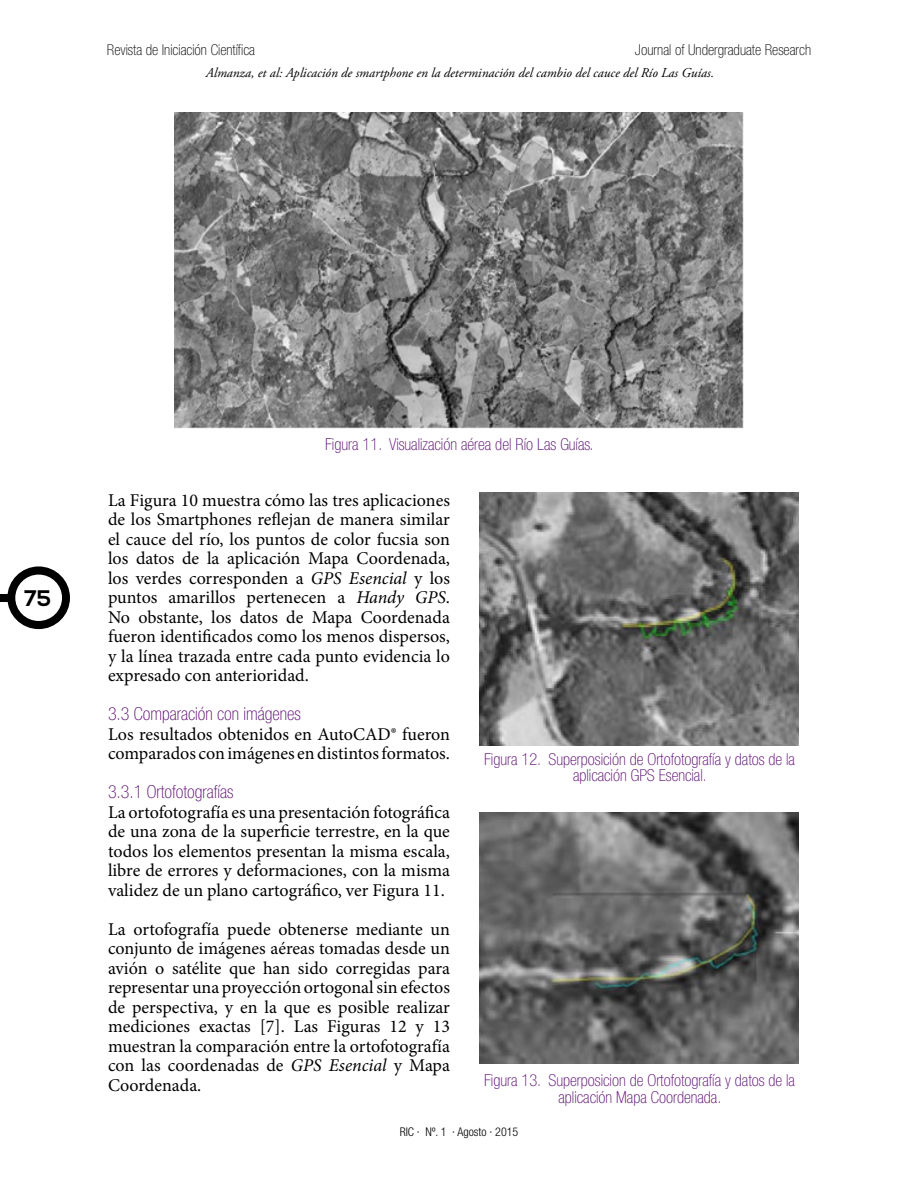
<style>
.page{position:relative;width:918px;height:1188px;background:#fff}
.page>*{position:absolute;margin:0;border:0;box-sizing:border-box;transform-origin:0 0}
.t1{font:700 22.5px "Nexa";color:#000}
.t2{font:18px/19.5px "Minion Pro";color:#000;text-align:justify}
.t3{font:100 condensed 18px "Helvetica Neue LT Pro";color:#5a0970}
.t4{font:100 condensed 16.5px/16.5px "Helvetica Neue LT Pro";color:#5a0970;text-align:center}
.t5{font:100 condensed 15px "Helvetica Neue LT Pro";color:#000}
.t6{font:italic 13.5px "Adobe Garamond Pro";color:#000}
.t7{font:300 condensed 12px "Helvetica Neue LT Pro";color:#000}
.s1{font-style:italic}
</style>
<div class="page">
<div style="left:7px;top:566px;width:63px;height:63px;background:#000;border-radius:50%"></div>
<div style="left:0;top:594px;width:17px;height:8px;background:#000"></div>
<div style="left:15px;top:575px;width:47px;height:46px;background:#fff;border-radius:50%"></div>
<img style="left:175px;top:112px;width:568px;height:316px">
<img style="left:479px;top:492px;width:320px;height:253px">
<img style="left:479px;top:813px;width:320px;height:250px">
<p class="t5" style="left:107px;top:42px;width:150px">Revista de Iniciación Científica</p>
<p class="t5" style="left:635px;top:42px;width:178px">Journal of Undergraduate Research</p>
<p class="t6" style="left:206px;top:65px;width:510px">Almanza, et al: Aplicación de smartphone en la determinación del cambio del cauce del Río Las Guías.</p>
<p class="t1" style="left:24px;top:585px;width:28px">75</p>
<p class="t4" style="left:325px;top:437px;width:270px">Figura 11. Visualización aérea del Río Las Guías.</p>
<p class="t2" style="left:108px;top:490px;width:344px">La Figura 10 muestra cómo las tres aplicaciones de los Smartphones reflejan de manera similar el cauce del río, los puntos de color fucsia son los datos de la aplicación Mapa Coordenada, los verdes corresponden a <span class="s1">GPS Esencial</span> y los puntos amarillos pertenecen a <span class="s1">Handy GPS</span>.<br>No obstante, los datos de Mapa Coordenada fueron identificados como los menos dispersos, y la línea trazada entre cada punto evidencia lo expresado con anterioridad.</p>
<p class="t3" style="left:108px;top:704px;width:194px">3.3 Comparación con imágenes</p>
<p class="t2" style="left:108px;top:724px;width:344px">Los resultados obtenidos en AutoCAD® fueron comparados con imágenes en distintos formatos.</p>
<p class="t3" style="left:108px;top:782px;width:127px">3.3.1 Ortofotografías</p>
<p class="t2" style="left:108px;top:802px;width:344px">La ortofotografía es una presentación fotográfica de una zona de la superficie terrestre, en la que todos los elementos presentan la misma escala, libre de errores y deformaciones, con la misma validez de un plano cartográfico, ver Figura 11.</p>
<p class="t2" style="left:108px;top:919px;width:344px">La ortofografía puede obtenerse mediante un conjunto de imágenes aéreas tomadas desde un avión o satélite que han sido corregidas para representar una proyección ortogonal sin efectos de perspectiva, y en la que es posible realizar mediciones exactas [7]. Las Figuras 12 y 13 muestran la comparación entre la ortofotografía con las coordenadas de <span class="s1">GPS Esencial</span> y Mapa Coordenada.</p>
<p class="t4" style="left:484px;top:751px;width:312px">Figura 12. Superposición de Ortofotografía y datos de la aplicación GPS Esencial.</p>
<p class="t4" style="left:484px;top:1073px;width:312px">Figura 13. Superposicion de Ortofotografía y datos de la aplicación Mapa Coordenada.</p>
<p class="t7" style="left:400px;top:1125px;width:120px">RIC · Nº. 1 · Agosto · 2015</p>
</div>
